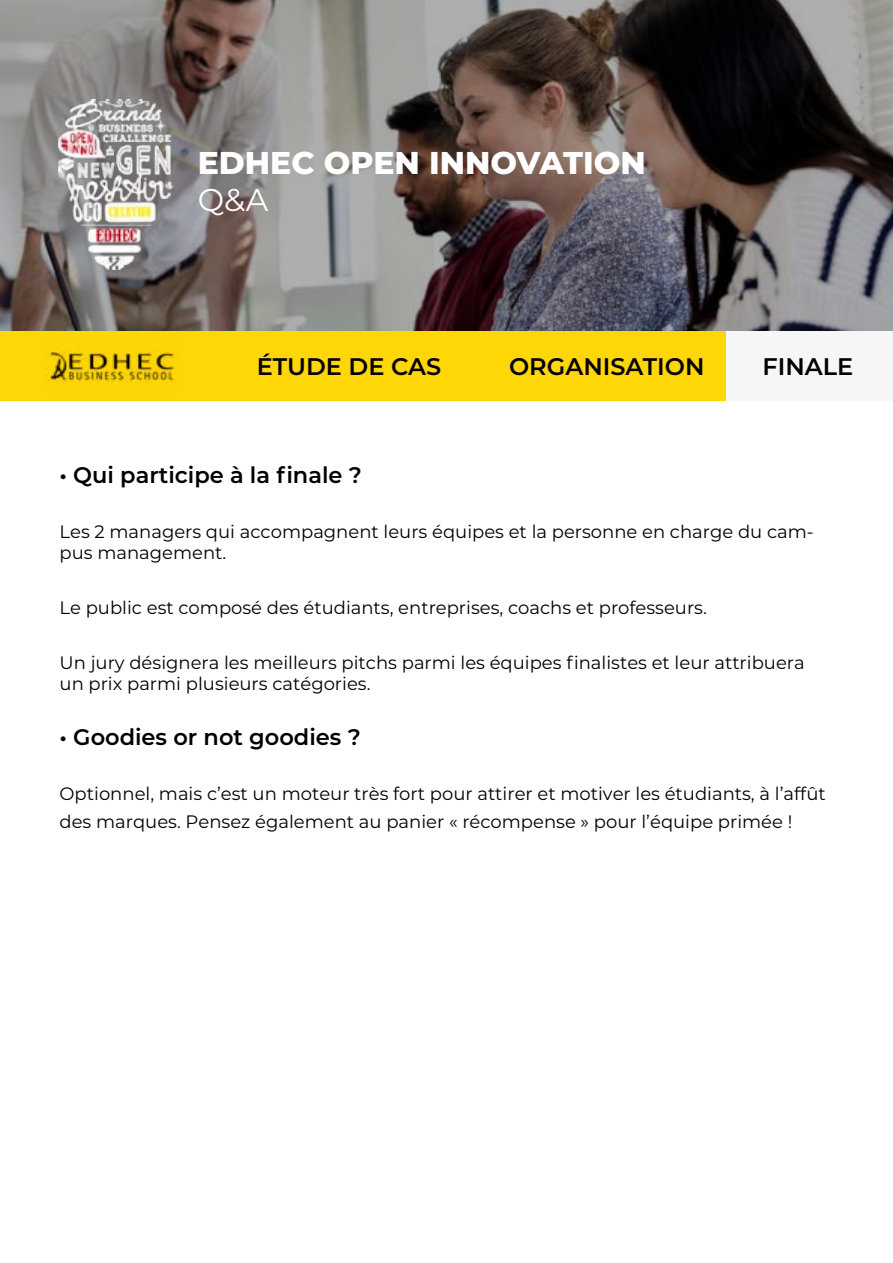
<style>
.page{position:relative;width:893px;height:1263px;background:#fff}
.page>*{position:absolute;margin:0;border:0;box-sizing:border-box;transform-origin:0 0}
.t1{font:800 31.5px "Montserrat";color:#fff}
.t2{font:31.5px "Montserrat";color:#fff}
.t3{font:600 24px "Montserrat";color:#000}
.t4{font:600 22.5px "Montserrat";color:#000}
.t5{font:18px/21px "Montserrat";color:#000}
</style>
<div class="page">
<div style="left:0;top:331px;width:893px;height:70px;background:#ffd606"></div>
<div style="left:727px;top:330px;width:166px;height:71px;background:#f7f6f7"></div>
<img style="left:48px;top:351px;width:127px;height:33px">
<svg style="left:0;top:0;width:893px;height:331px;background:#6b6463"></svg>
<img style="left:59px;top:99px;width:120px;height:171px">
<h1 class="t1" style="left:198px;top:139px;width:450px">EDHEC OPEN INNOVATION</h1>
<h1 class="t2" style="left:198px;top:179px;width:72px">Q&amp;A</h1>
<h2 class="t3" style="left:257px;top:350px;width:186px">ÉTUDE DE CAS</h2>
<h2 class="t3" style="left:509px;top:350px;width:197px">ORGANISATION</h2>
<h2 class="t3" style="left:762px;top:350px;width:92px">FINALE</h2>
<p class="t4" style="left:60px;top:459px;width:304px">• Qui participe à la finale ?</p>
<p class="t5" style="left:60px;top:520px;width:756px">Les 2 managers qui accompagnent leurs équipes et la personne en charge du cam&shy;pus management.</p>
<p class="t5" style="left:60px;top:596px;width:649px">Le public est composé des étudiants, entreprises, coachs et professeurs.</p>
<p class="t5" style="left:60px;top:651px;width:747px">Un jury désignera les meilleurs pitchs parmi les équipes finalistes et leur attribuera un prix parmi plusieurs catégories.</p>
<p class="t4" style="left:60px;top:721px;width:303px">• Goodies or not goodies ?</p>
<p class="t5" style="left:60px;top:778px;width:768px;line-height:28.8px">Optionnel, mais c’est un moteur très fort pour attirer et motiver les étudiants, à l’affût des marques. Pensez également au panier « récompense » pour l’équipe primée !</p>
</div>
